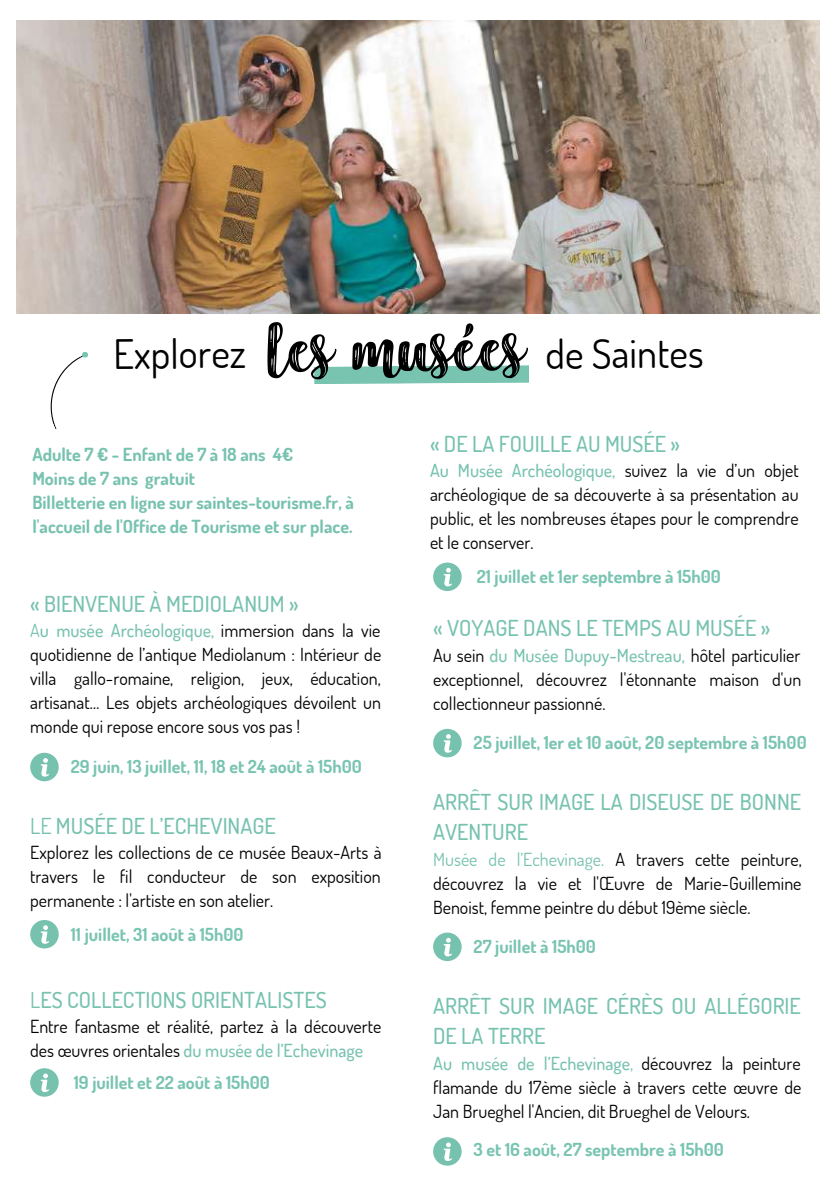
<style>
.page{position:relative;width:839px;height:1191px;background:#fff}
.page>*{position:absolute;margin:0;border:0;box-sizing:border-box;transform-origin:0 0}
.t1{font:40.6px "Dosis";letter-spacing:-.01em;color:#000}
.t2{font:500 22px/30px "Dosis";color:#77c2af}
.t3{font:18px/24px "Dosis";color:#000;text-align:justify}
.t4{font:700 18px "Dosis";color:#79c4b1}
.t5{font:700 18px/24px "Dosis";color:#77c2af}
.s1{font-family:"Harmonious Calendar";font-size:70.8px}
.s2{color:#77c2af}
.s3{font-weight:500;color:#77c2af}
.s4{font-weight:400}
.s5{font-weight:500;color:#8ec5c6}
</style>
<div class="page">
<img style="left:16px;top:21px;width:803px;height:292px">
<svg style="left:314px;top:365px;width:215px;height:19px;background:#85c9b8"></svg>
<svg style="left:50px;top:352px;width:38px;height:77px"></svg>
<svg style="left:30px;top:753px;width:29px;height:28px"></svg>
<svg style="left:30px;top:920px;width:29px;height:28px"></svg>
<svg style="left:30px;top:1068px;width:29px;height:29px"></svg>
<svg style="left:433px;top:563px;width:28px;height:28px"></svg>
<svg style="left:433px;top:729px;width:28px;height:28px"></svg>
<svg style="left:433px;top:1137px;width:28px;height:29px"></svg>
<svg style="left:433px;top:933px;width:28px;height:28px"></svg>
<h1 class="t1" style="left:114px;top:327px;width:592px">Explorez <span class="s1">les musée</span><sup>s</sup> de Saintes</h1>
<p class="t5" style="left:32px;top:442px;width:323px">Adulte 7 € - Enfant de 7 à 18 ans 4€<br>Moins de 7 ans gratuit<br>Billetterie en ligne sur saintes-tourisme.fr, à l'accueil de l'Office de Tourisme et sur place.</p>
<p class="t2" style="left:30px;top:588px;width:270px">« BIENVENUE À MEDIOLANUM »</p>
<p class="t3" style="left:30px;top:618px;width:352px"><span class="s2">A</span><span class="s3">u musée Archéologique,</span> immersion dans la vie quotidienne de l’antique Mediolanum : Intérieur de villa gallo-romaine, religion, jeux, éducation, artisanat… Les objets archéologiques dévoilent un monde qui repose encore sous vos pas !</p>
<p class="t4" style="left:71px;top:755px;width:293px">29 juin, 13 juillet, 11, 18 et 24 août à 15h00</p>
<p class="t2" style="left:30px;top:810px;width:247px"><span class="s4">LE</span> MUSÉE DE L’ECHEVINAGE</p>
<p class="t3" style="left:30px;top:840px;width:353px">Explorez les collections de ce musée Beaux-Arts à travers le fil conducteur de son exposition permanente : l'artiste en son atelier.</p>
<p class="t4" style="left:71px;top:922px;width:174px">11 juillet, 31 août à 15h00</p>
<p class="t2" style="left:30px;top:984px;width:298px"><span class="s4">L</span>ES COLLECTIONS ORIENTALISTES</p>
<p class="t3" style="left:30px;top:1014px;width:352px">Entre fantasme et réalité, partez à la découverte des œuvres orientales <span class="s3">du musée de l’Echevinage</span></p>
<p class="t4" style="left:74px;top:1070px;width:198px">19 juillet et 22 août à 15h00</p>
<p class="t2" style="left:430px;top:428px;width:252px">« DE LA FOUILLE AU MUSÉE »</p>
<p class="t3" style="left:430px;top:458px;width:370px"><span class="s3">Au Musée Archéologique,</span> suivez la vie d’un objet archéologique de sa découverte à sa présentation au public, et les nombreuses étapes pour le comprendre et le conserver.</p>
<p class="t4" style="left:476px;top:565px;width:246px">21 juillet et 1er septembre à 15h00</p>
<p class="t2" style="left:433px;top:613px;width:339px">« VOYAGE DANS LE TEMPS AU MUSÉE »</p>
<p class="t3" style="left:433px;top:643px;width:369px">Au sein <span class="s3">du Musée Dupuy-Mestreau,</span> hôtel particulier exceptionnel, découvrez l'étonnante maison d'un collectionneur passionné.</p>
<p class="t4" style="left:473px;top:731px;width:334px">25 juillet, 1er et 10 août, 20 septembre à 15h00</p>
<p class="t2" style="left:433px;top:787px;width:369px">ARRÊT SUR IMAGE LA DISEUSE DE BONNE<br>AVENTURE</p>
<p class="t3" style="left:433px;top:847px;width:370px"><span class="s2">Musée de l’Echevinage.</span> A travers cette peinture, découvrez la vie et l'Œuvre de Marie-Guillemine Benoist, femme peintre du début 19ème siècle.</p>
<p class="t4" style="left:473px;top:935px;width:124px">27 juillet à 15h00</p>
<p class="t2" style="left:433px;top:991px;width:369px">ARRÊT SUR IMAGE CÉRÈS OU ALLÉGORIE<br>DE LA TERRE</p>
<p class="t3" style="left:433px;top:1051px;width:370px"><span class="s3">Au musée de l’Echevinage</span><span class="s5">,</span> découvrez la peinture flamande du 17ème siècle à travers cette œuvre de Jan Brueghel l'Ancien, dit Brueghel de Velours.</p>
<p class="t4" style="left:473px;top:1138px;width:252px">3 et 16 août, 27 septembre à 15h00</p>
</div>
